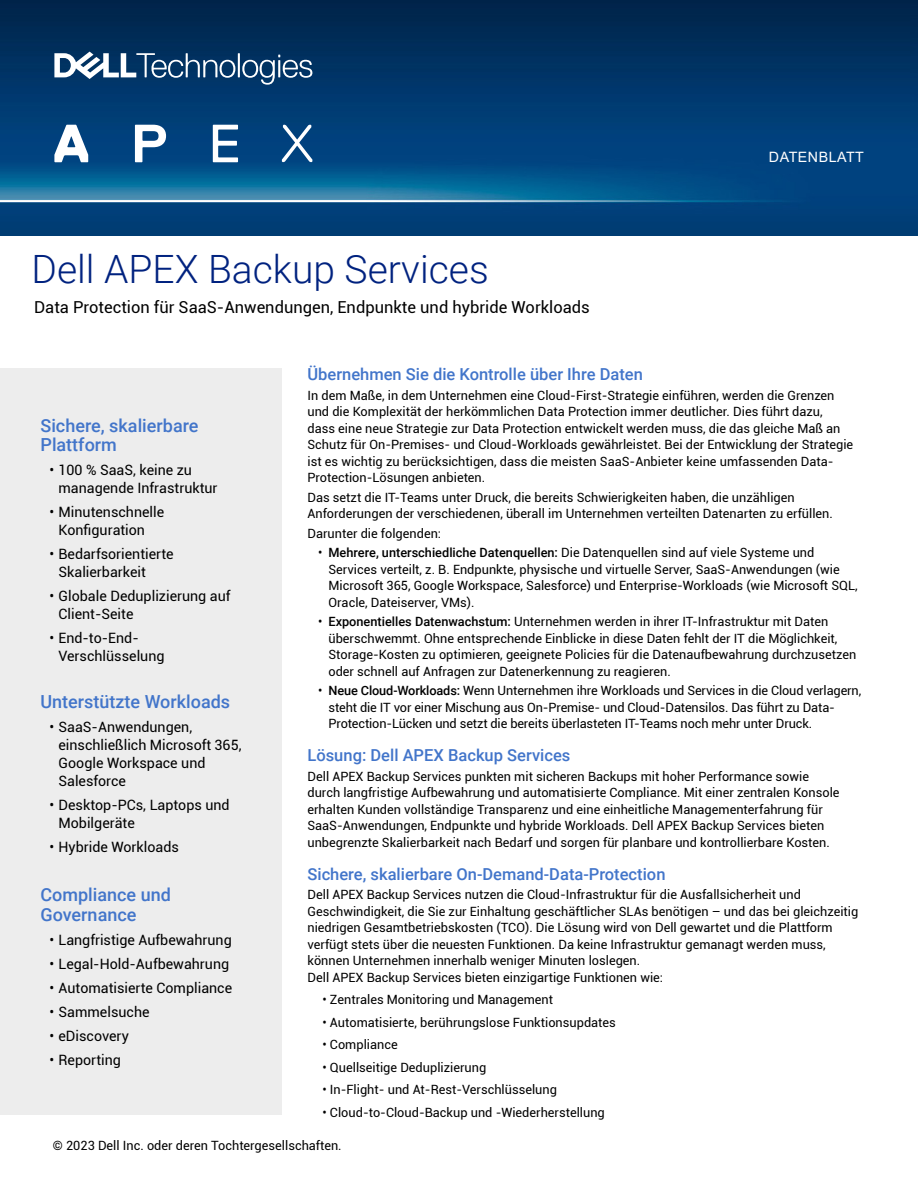
<style>
.page{position:relative;width:918px;height:1188px;background:#fff}
.page>*{position:absolute;margin:0;border:0;box-sizing:border-box;transform-origin:0 0}
.t1{font:300 39px "Roboto";color:#00227f}
.t2{font:500 18px/19.5px "Roboto";color:#4275ca}
.t3{font:500 16.5px "Roboto";color:#4275ca}
.t4{font:16.5px "Roboto";color:#000}
.t5{font:14.25px/18px "Roboto";color:#000}
.t6{font:14.25px "Arial";letter-spacing:.035em;color:#fff}
.t7{font:12.75px/16.5px "Roboto";color:#000}
.s1{font-weight:500}
</style>
<div class="page">
<div style="left:0;top:368px;width:282px;height:747px;background:#ededed"></div>
<img style="left:0;top:0;width:918px;height:236px">
<svg style="left:54px;top:125px;width:34px;height:37px"></svg>
<svg style="left:135px;top:125px;width:31px;height:37px"></svg>
<svg style="left:213px;top:125px;width:25px;height:37px"></svg>
<svg style="left:282px;top:125px;width:30px;height:37px"></svg>
<svg style="left:54px;top:52px;width:258px;height:33px"></svg>
<p class="t1" style="left:32px;top:242px;width:459px">Dell APEX Backup Services</p>
<p class="t4" style="left:34px;top:296px;width:557px">Data Protection für SaaS-Anwendungen, Endpunkte und hybride Workloads</p>
<p class="t6" style="left:769px;top:148px;width:97px">DATENBLATT</p>
<p class="t2" style="left:40px;top:415px;width:160px">Sichere, skalierbare<br>Plattform</p>
<p class="t5" style="left:58px;top:460px;width:161px;text-indent:-9px">• 100 % SaaS, keine zu managende Infrastruktur</p>
<p class="t5" style="left:58px;top:502px;width:107px;text-indent:-9px">• Minutenschnelle<br>Konfiguration</p>
<p class="t5" style="left:58px;top:544px;width:117px;text-indent:-9px">• Bedarfsorientierte<br>Skalierbarkeit</p>
<p class="t5" style="left:58px;top:586px;width:174px;text-indent:-9px">• Globale Deduplizierung auf<br>Client-Seite</p>
<p class="t5" style="left:58px;top:628px;width:108px;text-indent:-9px">• End-to-End-<br>Verschlüsselung</p>
<p class="t2" style="left:40px;top:691px;width:191px">Unterstützte Workloads</p>
<p class="t5" style="left:58px;top:717px;width:184px;text-indent:-9px">• SaaS-Anwendungen, einschließlich Microsoft 365,<br>Google Workspace und<br>Salesforce</p>
<p class="t5" style="left:58px;top:795px;width:173px;text-indent:-9px">• Desktop-PCs, Laptops und<br>Mobilgeräte</p>
<p class="t5" style="left:50px;top:837px;width:131px">• Hybride Workloads</p>
<p class="t2" style="left:40px;top:884px;width:132px">Compliance und<br>Governance</p>
<p class="t5" style="left:50px;top:930px;width:184px">• Langfristige Aufbewahrung</p>
<p class="t5" style="left:50px;top:954px;width:181px">• Legal-Hold-Aufbewahrung</p>
<p class="t5" style="left:50px;top:978px;width:184px">• Automatisierte Compliance</p>
<p class="t5" style="left:50px;top:1002px;width:102px">• Sammelsuche</p>
<p class="t5" style="left:50px;top:1026px;width:81px">• eDiscovery</p>
<p class="t5" style="left:50px;top:1050px;width:73px">• Reporting</p>
<p class="t3" style="left:308px;top:363px;width:337px">Übernehmen Sie die Kontrolle über Ihre Daten</p>
<p class="t7" style="left:308px;top:387px;width:547px">In dem Maße, in dem Unternehmen eine Cloud-First-Strategie einführen, werden die Grenzen und die Komplexität der herkömmlichen Data Protection immer deutlicher. Dies führt dazu, dass eine neue Strategie zur Data Protection entwickelt werden muss, die das gleiche Maß an Schutz für On-Premises- und Cloud-Workloads gewährleistet. Bei der Entwicklung der Strategie ist es wichtig zu berücksichtigen, dass die meisten SaaS-Anbieter keine umfassenden Data-Protection-Lösungen anbieten.</p>
<p class="t7" style="left:308px;top:489px;width:527px">Das setzt die IT-Teams unter Druck, die bereits Schwierigkeiten haben, die unzähligen<br>Anforderungen der verschiedenen, überall im Unternehmen verteilten Datenarten zu erfüllen.</p>
<p class="t7" style="left:308px;top:525px;width:135px">Darunter die folgenden:</p>
<p class="t7" style="left:328px;top:544px;width:531px;text-indent:-10px">• <span class="s1">Mehrere, unterschiedliche Datenquellen:</span> Die Datenquellen sind auf viele Systeme und Services verteilt, z. B. Endpunkte, physische und virtuelle Server, SaaS-Anwendungen (wie Microsoft 365, Google Workspace, Salesforce) und Enterprise-Workloads (wie Microsoft SQL, Oracle, Dateiserver, VMs).</p>
<p class="t7" style="left:328px;top:613px;width:529px;text-indent:-10px">• <span class="s1">Exponentielles Datenwachstum:</span> Unternehmen werden in ihrer IT-Infrastruktur mit Daten überschwemmt. Ohne entsprechende Einblicke in diese Daten fehlt der IT die Möglichkeit, Storage-Kosten zu optimieren, geeignete Policies für die Datenaufbewahrung durchzusetzen oder schnell auf Anfragen zur Datenerkennung zu reagieren.</p>
<p class="t7" style="left:328px;top:682px;width:534px;text-indent:-10px">• <span class="s1">Neue Cloud-Workloads:</span> Wenn Unternehmen ihre Workloads und Services in die Cloud verlagern, steht die IT vor einer Mischung aus On-Premise- und Cloud-Datensilos. Das führt zu Data-<br>Protection-Lücken und setzt die bereits überlasteten IT-Teams noch mehr unter Druck.</p>
<p class="t3" style="left:308px;top:744px;width:264px">Lösung: Dell APEX Backup Services</p>
<p class="t7" style="left:308px;top:768px;width:534px">Dell APEX Backup Services punkten mit sicheren Backups mit hoher Performance sowie durch langfristige Aufbewahrung und automatisierte Compliance. Mit einer zentralen Konsole erhalten Kunden vollständige Transparenz und eine einheitliche Managementerfahrung für SaaS-Anwendungen, Endpunkte und hybride Workloads. Dell APEX Backup Services bieten unbegrenzte Skalierbarkeit nach Bedarf und sorgen für planbare und kontrollierbare Kosten.</p>
<p class="t3" style="left:308px;top:862px;width:360px">Sichere, skalierbare On-Demand-Data-Protection</p>
<p class="t7" style="left:308px;top:886px;width:552px">Dell APEX Backup Services nutzen die Cloud-Infrastruktur für die Ausfallsicherheit und Geschwindigkeit, die Sie zur Einhaltung geschäftlicher SLAs benötigen – und das bei gleichzeitig niedrigen Gesamtbetriebskosten (TCO). Die Lösung wird von Dell gewartet und die Plattform verfügt stets über die neuesten Funktionen. Da keine Infrastruktur gemanagt werden muss, können Unternehmen innerhalb weniger Minuten loslegen.<br>Dell APEX Backup Services bieten einzigartige Funktionen wie:</p>
<p class="t7" style="left:322px;top:991px;width:232px">• Zentrales Monitoring und Management</p>
<p class="t7" style="left:322px;top:1014px;width:295px">• Automatisierte, berührungslose Funktionsupdates</p>
<p class="t7" style="left:322px;top:1036px;width:77px">• Compliance</p>
<p class="t7" style="left:322px;top:1059px;width:165px">• Quellseitige Deduplizierung</p>
<p class="t7" style="left:322px;top:1081px;width:236px">• In-Flight- und At-Rest-Verschlüsselung</p>
<p class="t7" style="left:322px;top:1104px;width:284px">• Cloud-to-Cloud-Backup und -Wiederherstellung</p>
<p class="t7" style="left:53px;top:1137px;width:290px">© 2023 Dell Inc. oder deren Tochtergesellschaften.</p>
</div>
